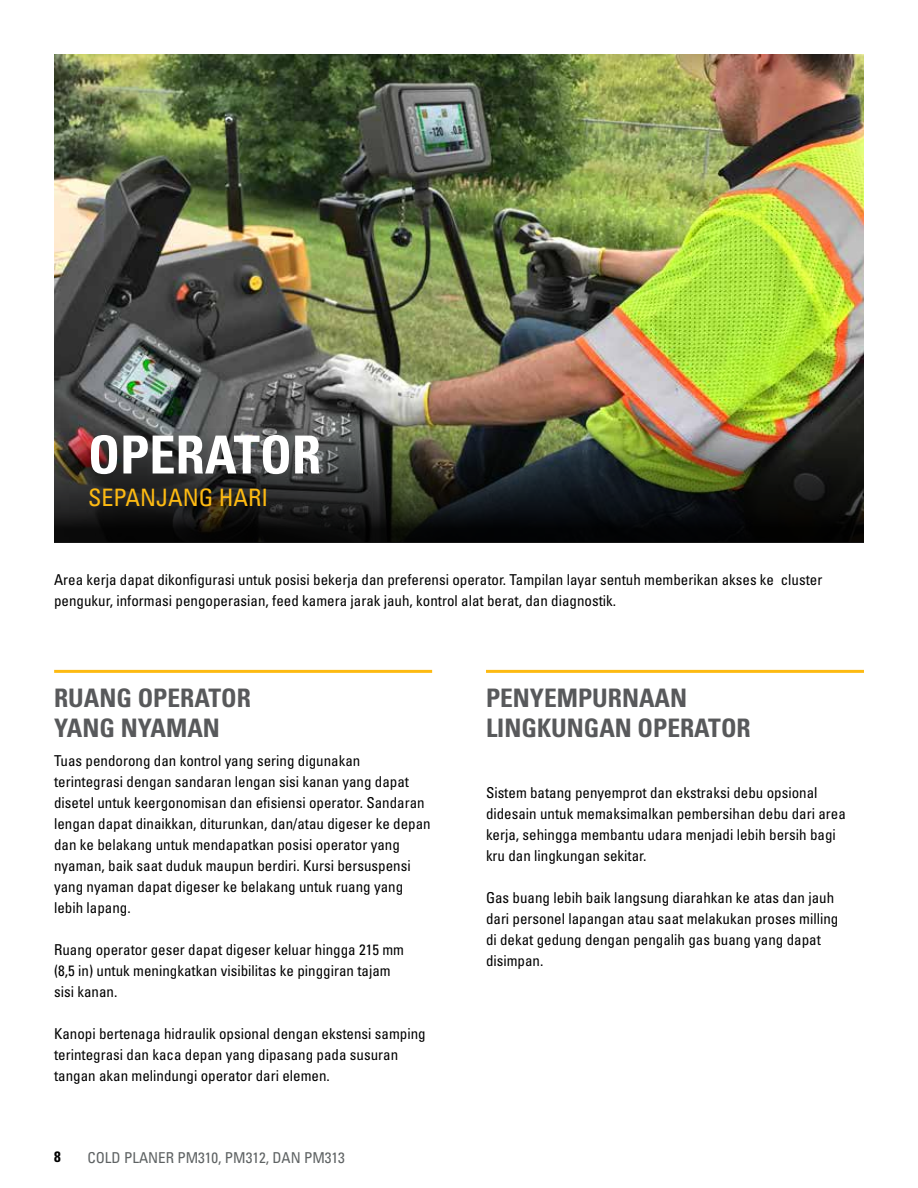
<style>
.page{position:relative;width:918px;height:1188px;background:#fff}
.page>*{position:absolute;margin:0;border:0;box-sizing:border-box;transform-origin:0 0}
.t1{font:700 condensed 52.5px "Univers LT Std";color:#fff}
.t2{font:700 condensed 25.5px/30.6px "Univers LT Std";color:#58595b}
.t3{font:condensed 24px "Univers LT Std";color:#fdba12}
.t4{font:condensed 15px/21px "Univers LT Std";color:#000}
.t5{font:condensed 15px "Univers LT Std";color:#5e6263}
.t6{font:700 condensed 15px "Univers LT Std";color:#000}
</style>
<div class="page">
<hr style="left:54px;top:670px;width:378px;height:3px;background:#fdba12">
<hr style="left:486px;top:670px;width:378px;height:3px;background:#fdba12">
<img style="left:54px;top:54px;width:810px;height:194px">
<img style="left:54px;top:248px;width:810px;height:294px">
<h1 class="t1" style="left:88px;top:423px;width:235px">OPERATOR</h1>
<h3 class="t3" style="left:88px;top:483px;width:182px">SEPANJANG HARI</h3>
<p class="t4" style="left:54px;top:569px;width:770px">Area kerja dapat dikonfigurasi untuk posisi bekerja dan preferensi operator. Tampilan layar sentuh memberikan akses ke cluster pengukur, informasi pengoperasian, feed kamera jarak jauh, kontrol alat berat, dan diagnostik.</p>
<h2 class="t2" style="left:54px;top:682px;width:198px">RUANG OPERATOR<br>YANG NYAMAN</h2>
<h2 class="t2" style="left:486px;top:682px;width:266px">PENYEMPURNAAN<br>LINGKUNGAN OPERATOR</h2>
<p class="t4" style="left:54px;top:750px;width:378px">Tuas pendorong dan kontrol yang sering digunakan terintegrasi dengan sandaran lengan sisi kanan yang dapat disetel untuk keergonomisan dan efisiensi operator. Sandaran lengan dapat dinaikkan, diturunkan, dan/atau digeser ke depan dan ke belakang untuk mendapatkan posisi operator yang nyaman, baik saat duduk maupun berdiri. Kursi bersuspensi yang nyaman dapat digeser ke belakang untuk ruang yang lebih lapang.</p>
<p class="t4" style="left:54px;top:939px;width:351px">Ruang operator geser dapat digeser keluar hingga 215 mm (8,5 in) untuk meningkatkan visibilitas ke pinggiran tajam sisi kanan.</p>
<p class="t4" style="left:54px;top:1023px;width:373px">Kanopi bertenaga hidraulik opsional dengan ekstensi samping terintegrasi dan kaca depan yang dipasang pada susuran tangan akan melindungi operator dari elemen.</p>
<p class="t6" style="left:54px;top:1147px;width:8px">8</p>
<p class="t5" style="left:87px;top:1148px;width:259px">COLD PLANER PM310, PM312, DAN PM313</p>
<p class="t4" style="left:486px;top:782px;width:361px">Sistem batang penyemprot dan ekstraksi debu opsional didesain untuk memaksimalkan pembersihan debu dari area kerja, sehingga membantu udara menjadi lebih bersih bagi kru dan lingkungan sekitar.</p>
<p class="t4" style="left:486px;top:887px;width:354px">Gas buang lebih baik langsung diarahkan ke atas dan jauh dari personel lapangan atau saat melakukan proses milling di dekat gedung dengan pengalih gas buang yang dapat disimpan.</p>
</div>
